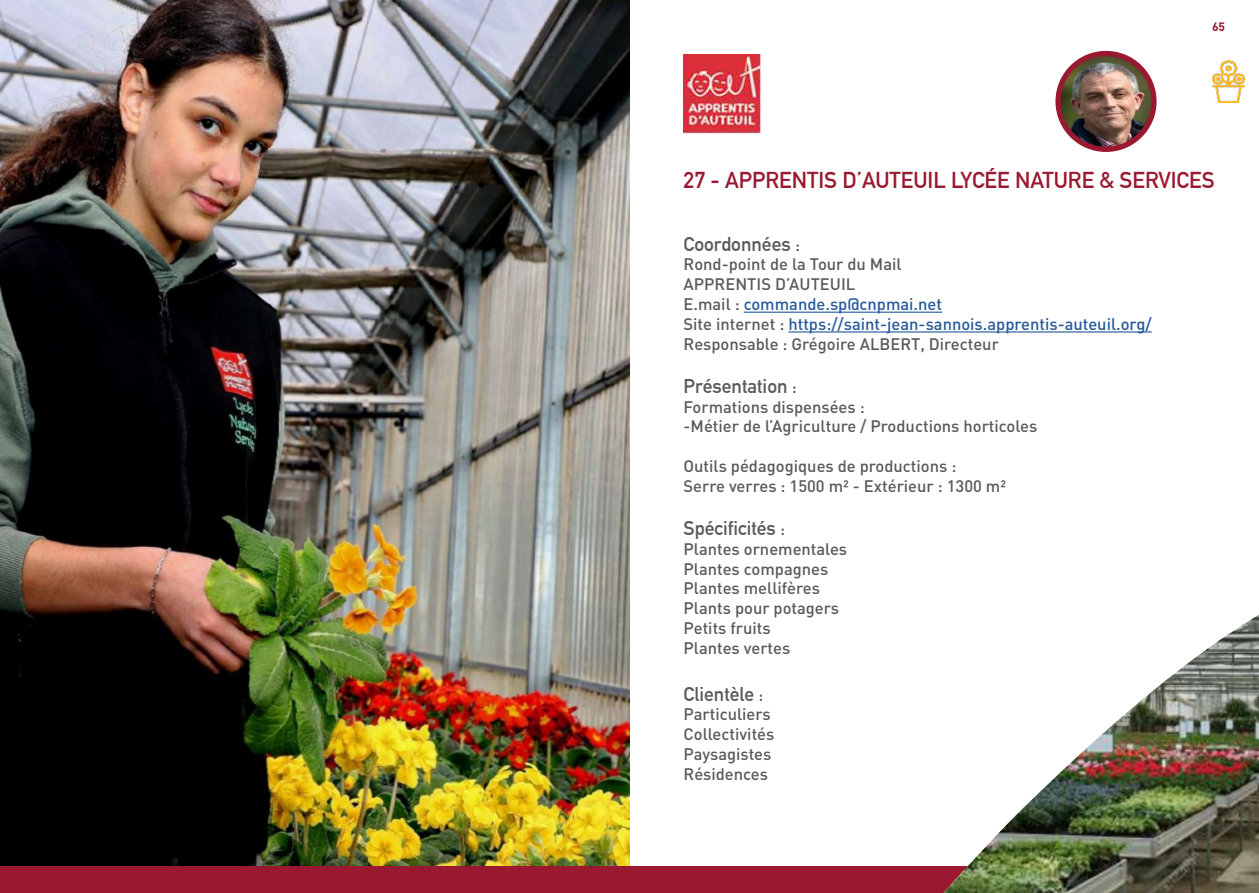
<style>
.page{position:relative;width:1259px;height:893px;background:#fff}
.page>*{position:absolute;margin:0;border:0;box-sizing:border-box;transform-origin:0 0}
.t1{font:700 22.5px "DIN Alternate";color:#9a1830}
.t2{font:700 19.5px "DIN Alternate";color:#595a59}
.t3{font:500 16.5px/19.8px "DIN";color:#595a59}
.t4{font:700 12px "DIN";color:#9a1830}
.s1{color:#275b9b}
</style>
<div class="page">
<img style="left:0;top:0;width:629px;height:866px">
<div style="left:0;top:866px;width:1259px;height:27px;background:#9a1830"></div>
<img style="left:943px;top:614px;width:316px;height:279px">
<hr style="left:743px;top:312px;width:199px;height:1px;background:#275b9b">
<hr style="left:788px;top:331px;width:363px;height:2px;background:#275b9b">
<img style="left:1212px;top:60px;width:32px;height:43px">
<img style="left:1058px;top:54px;width:96px;height:95px;border-radius:48px">
<div style="left:1055px;top:51px;width:101px;height:101px;border:5px solid #9a1830;border-radius:50%"></div>
<img style="left:683px;top:54px;width:77px;height:80px">
<p class="t4" style="left:1212px;top:19px;width:15px">65</p>
<h1 class="t1" style="left:683px;top:162px;width:532px">27 - APPRENTIS D’AUTEUIL LYCÉE NATURE &amp; SERVICES</h1>
<p class="t2" style="left:683px;top:229px;width:118px">Coordonnées :</p>
<p class="t3" style="left:683px;top:254px;width:469px">Rond-point de la Tour du Mail<br>APPRENTIS D’AUTEUIL<br>E.mail : <span class="s1">commande.sp@cnpmai.net<br></span>Site internet : <span class="s1">https://saint-jean-sannois.apprentis-auteuil.org/ </span>Responsable : Grégoire ALBERT, Directeur</p>
<p class="t2" style="left:683px;top:371px;width:115px">Présentation :</p>
<p class="t3" style="left:683px;top:396px;width:355px">Formations dispensées :<br>-Métier de l’Agriculture / Productions horticoles</p>
<p class="t3" style="left:683px;top:455px;width:324px">Outils pédagogiques de productions :<br>Serre verres : 1500 m² - Extérieur : 1300 m²</p>
<p class="t2" style="left:683px;top:513px;width:103px">Spécificités :</p>
<p class="t3" style="left:683px;top:538px;width:165px">Plantes ornementales<br>Plantes compagnes<br>Plantes mellifères<br>Plants pour potagers<br>Petits fruits<br>Plantes vertes</p>
<p class="t2" style="left:683px;top:679px;width:82px">Clientèle :</p>
<p class="t3" style="left:683px;top:704px;width:92px">Particuliers<br>Collectivités<br>Paysagistes<br>Résidences</p>
</div>
